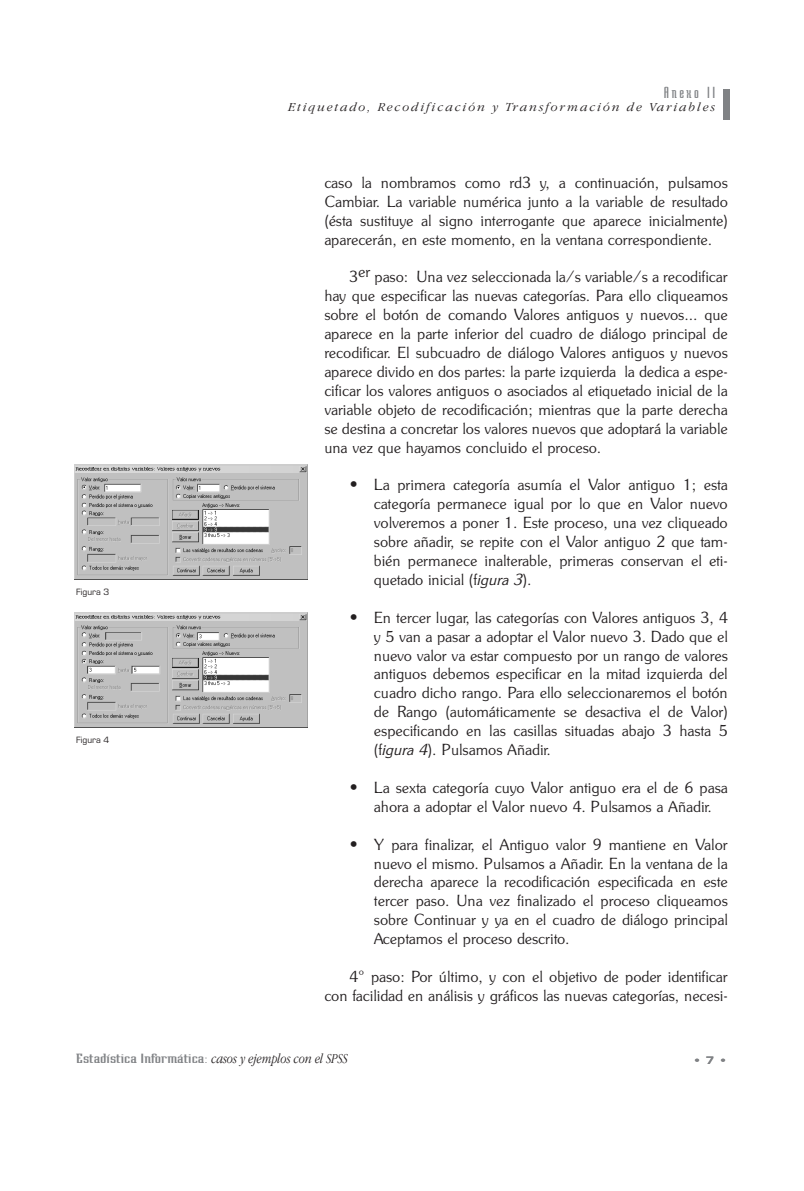
<style>
.page{position:relative;width:804px;height:1191px;background:#fff}
.page>*{position:absolute;margin:0;border:0;box-sizing:border-box;transform-origin:0 0}
.t1{font:16.8px "Teknik Plain";letter-spacing:.125em;color:#808285;scale:1.25 1}
.t2{font:15.75px/18.9px "Cg Souvenir Gth Lt";color:#231f20;text-align:justify}
.t3{font:14px "Teknik Plain";color:#808285;scale:2 1}
.t4{font:italic 300 12.6px "Apple Garamond";letter-spacing:.125em;color:#231f20;scale:1.25 1}
.t5{font:700 11.2px "Eurostile T";color:#808285;scale:1.25 1}
.t6{font:9.45px "Eurostile T";color:#231f20}
.s1{font-family:"Cg Souvenir Gth Lt It"}
.s2{font-family:"Apple Garamond";font-weight:300;font-style:italic;color:#231f20}
</style>
<div class="page">
<div style="left:723px;top:89px;width:6px;height:31px;background:#808285"></div>
<img style="left:74px;top:464px;width:234px;height:115px">
<img style="left:74px;top:612px;width:234px;height:115px">
<p class="t6" style="left:76px;top:586px;width:35px">Figura 3</p>
<p class="t6" style="left:76px;top:734px;width:35px">Figura 4</p>
<p class="t1" style="left:663px;top:83px;width:43px">Anexo II</p>
<p class="t4" style="left:288px;top:99px;width:343px">Etiquetado, Recodificación y Transformación de Variables</p>
<p class="t2" style="left:324px;top:173px;width:405px">caso la nombramos como rd3 y, a continuación, pulsamos Cambiar. La variable numérica junto a la variable de resultado (ésta sustituye al signo interrogante que aparece inicialmente) aparecerán, en este momento, en la ventana correspondiente.</p>
<p class="t2" style="left:324px;top:267px;width:405px;text-indent:25px">3er paso: Una vez seleccionada la/s variable/s a recodificar hay que especificar las nuevas categorías. Para ello cliqueamos sobre el botón de comando Valores antiguos y nuevos... que aparece en la parte inferior del cuadro de diálogo principal de recodificar. El subcuadro de diálogo Valores antiguos y nuevos aparece divido en dos partes: la parte izquierda la dedica a espe&shy;cificar los valores antiguos o asociados al etiquetado inicial de la variable objeto de recodificación; mientras que la parte derecha se destina a concretar los valores nuevos que adoptará la variable una vez que hayamos concluido el proceso.</p>
<p class="t2" style="left:374px;top:475px;width:355px;text-indent:-25px">• La primera categoría asumía el Valor antiguo 1; esta categoría permanece igual por lo que en Valor nuevo volveremos a poner 1. Este proceso, una vez cliqueado sobre añadir, se repite con el Valor antiguo 2 que tam&shy;bién permanece inalterable, primeras conservan el eti&shy;quetado inicial (f<span class="s1">igura 3</span>).</p>
<p class="t2" style="left:374px;top:608px;width:355px;text-indent:-25px">• En tercer lugar, las categorías con Valores antiguos 3, 4 y 5 van a pasar a adoptar el Valor nuevo 3. Dado que el nuevo valor va estar compuesto por un rango de valores antiguos debemos especificar en la mitad izquierda del cuadro dicho rango. Para ello seleccionaremos el botón de Rango (automáticamente se desactiva el de Valor) especificando en las casillas situadas abajo 3 hasta 5 (f<span class="s1">igura 4</span>). Pulsamos Añadir.</p>
<p class="t2" style="left:349px;top:778px;width:380px;text-align:center">• La sexta categoría cuyo Valor antiguo era el de 6 pasa ahora a adoptar el Valor nuevo 4. Pulsamos a Añadir.</p>
<p class="t2" style="left:374px;top:834px;width:355px;text-indent:-25px">• Y para finalizar, el Antiguo valor 9 mantiene en Valor nuevo el mismo. Pulsamos a Añadir. En la ventana de la derecha aparece la recodificación especificada en este tercer paso. Una vez finalizado el proceso cliqueamos sobre Continuar y ya en el cuadro de diálogo principal Aceptamos el proceso descrito.</p>
<p class="t2" style="left:324px;top:967px;width:405px;text-align:right">4º paso: Por último, y con el objetivo de poder identificar con facilidad en análisis y gráficos las nuevas categorías, necesi-</p>
<p class="t3" style="left:76px;top:1049px;width:137px">Estadística Informática: <span class="s2">casos y ejemplos con el SPSS</span></p>
<p class="t5" style="left:692px;top:1054px;width:30px">• 7 •</p>
</div>
